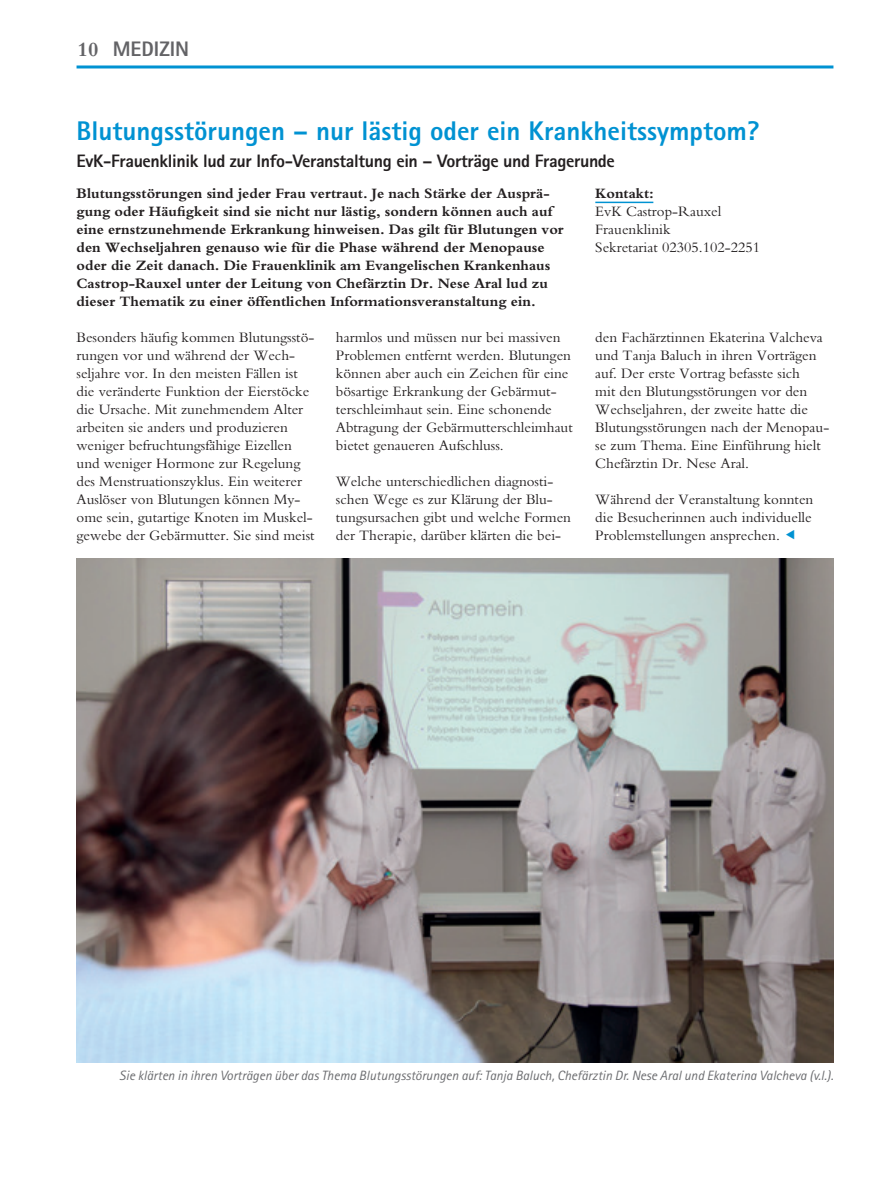
<style>
.page{position:relative;width:893px;height:1191px;background:#fff}
.page>*{position:absolute;margin:0;border:0;box-sizing:border-box;transform-origin:0 0}
.t1{font:800 27px "Rotis Sans Serif";color:#0092d2}
.t2{font:800 21px "Rotis Sans Serif";color:#636366}
.t3{font:700 21px "M Bembo";color:#636366}
.t4{font:800 18px "Rotis Sans Serif";letter-spacing:-.02em;color:#231f20}
.t5{font:15px/18px "M Bembo";color:#231f20}
.t6{font:700 15px/18px "M Bembo";color:#231f20}
.t7{font:italic 13.5px "Rotis Sans Serif";color:#6c6d70}
</style>
<div class="page">
<hr style="left:77px;top:65px;width:756px;height:3px;background:#0092d2">
<hr style="left:595px;top:202px;width:58px;height:1px;background:#0092d2">
<img style="left:77px;top:558px;width:756px;height:504px">
<p class="t3" style="left:78px;top:38px;width:22px">10</p>
<p class="t2" style="left:113px;top:36px;width:78px">MEDIZIN</p>
<p class="t1" style="left:77px;top:114px;width:684px">Blutungsstörungen – nur lästig oder ein Krankheitssymptom?</p>
<p class="t4" style="left:77px;top:150px;width:540px">EvK-Frauenklinik lud zur Info-Veranstaltung ein – Vorträge und Fragerunde</p>
<p class="t6" style="left:77px;top:184px;width:489px">Blutungsstörungen sind jeder Frau vertraut. Je nach Stärke der Ausprä&shy;gung oder Häufigkeit sind sie nicht nur lästig, sondern können auch auf eine ernstzunehmende Erkrankung hinweisen. Das gilt für Blutungen vor den Wechseljahren genauso wie für die Phase während der Menopause oder die Zeit danach. Die Frauenklinik am Evangelischen Krankenhaus Castrop-Rauxel unter der Leitung von Chefärztin Dr. Nese Aral lud zu dieser Thematik zu einer öffentlichen Informationsveranstaltung ein.</p>
<p class="t5" style="left:77px;top:328px;width:240px">Besonders häufig kommen Blutungsstö&shy;rungen vor und während der Wech&shy;seljahre vor. In den meisten Fällen ist die veränderte Funktion der Eierstöcke die Ursache. Mit zunehmendem Alter arbeiten sie anders und produzieren weniger befruchtungsfähige Eizellen und weniger Hormone zur Regelung des Menstruationszyklus. Ein weiterer Auslöser von Blutungen können My&shy;ome sein, gutartige Knoten im Muskel&shy;gewebe der Gebärmutter. Sie sind meist</p>
<p class="t5" style="left:336px;top:328px;width:238px">harmlos und müssen nur bei massiven Problemen entfernt werden. Blutungen können aber auch ein Zeichen für eine bösartige Erkrankung der Gebärmut&shy;terschleimhaut sein. Eine schonende Abtragung der Gebärmutterschleimhaut bietet genaueren Aufschluss.</p>
<p class="t6" style="left:595px;top:184px;width:60px">Kontakt:</p>
<p class="t5" style="left:595px;top:202px;width:128px">EvK Castrop-Rauxel</p>
<p class="t5" style="left:595px;top:220px;width:77px">Frauenklinik</p>
<p class="t5" style="left:595px;top:238px;width:166px">Sekretariat 02305.102-2251</p>
<p class="t5" style="left:595px;top:328px;width:235px">den Fachärztinnen Ekaterina Valcheva und Tanja Baluch in ihren Vorträgen auf. Der erste Vortrag befasste sich<br>mit den Blutungsstörungen vor den Wechseljahren, der zweite hatte die Blutungsstörungen nach der Menopau&shy;se zum Thema. Eine Einführung hielt Chefärztin Dr. Nese Aral.</p>
<p class="t5" style="left:595px;top:490px;width:220px;text-align:justify">Während der Veranstaltung konnten die Besucherinnen auch individuelle Problemstellungen ansprechen.</p>
<p class="t5" style="left:336px;top:472px;width:237px">Welche unterschiedlichen diagnosti&shy;schen Wege es zur Klärung der Blu&shy;tungsursachen gibt und welche Formen der Therapie, darüber klärten die bei-</p>
<p class="t7" style="left:119px;top:1067px;width:716px">Sie klärten in ihren Vorträgen über das Thema Blutungsstörungen auf: Tanja Baluch, Chefärztin Dr. Nese Aral und Ekaterina Valcheva (v.l.).</p>
</div>
